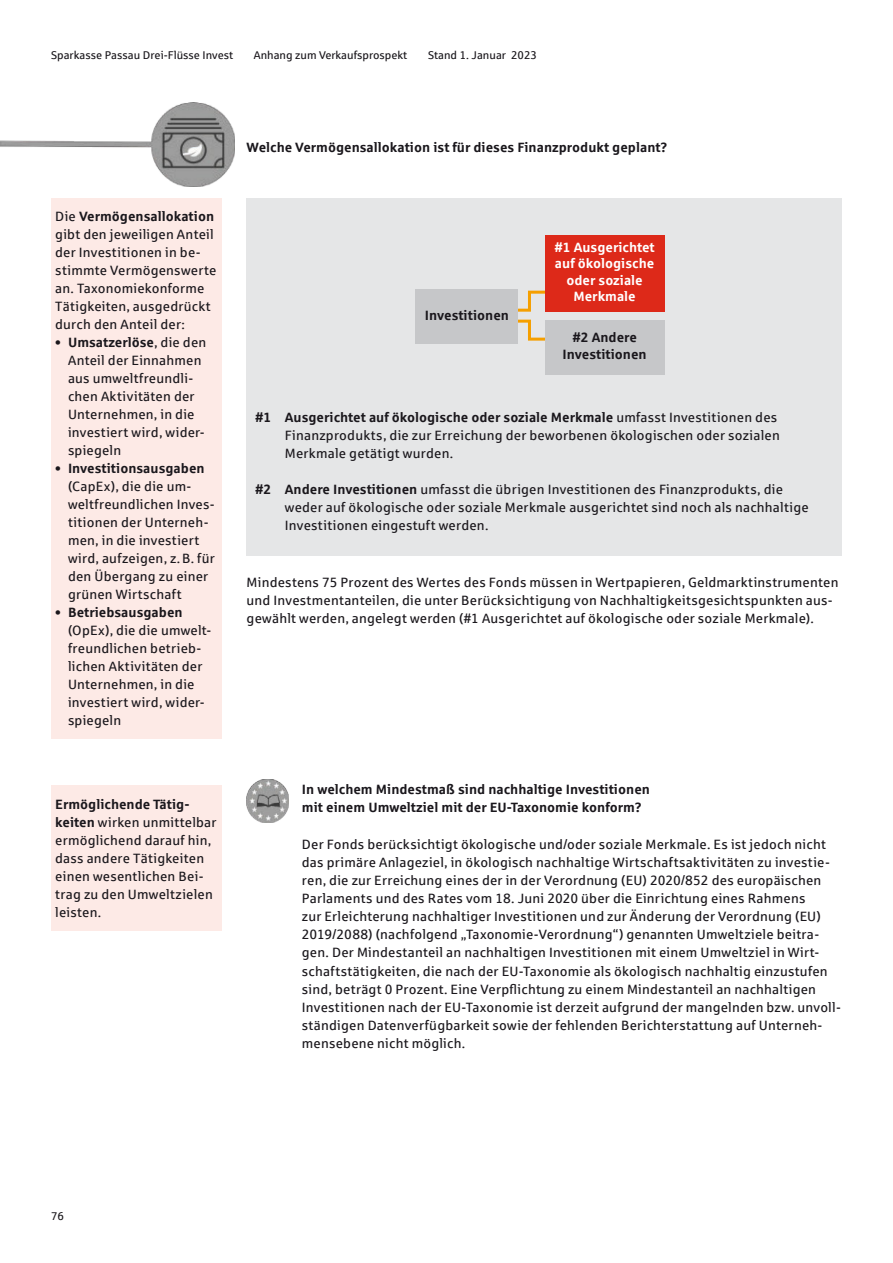
<style>
.page{position:relative;width:893px;height:1263px;background:#fff}
.page>*{position:absolute;margin:0;border:0;box-sizing:border-box;transform-origin:0 0}
.t1{font:13.5px/18px "Sparkasse Rg";letter-spacing:.015em;color:#1a171c}
.t2{font:700 13.5px/16.2px "Sparkasse Rg";color:#1a171c;text-align:center}
.t3{font:700 13.5px/16.2px "Sparkasse Rg";color:#fff;text-align:center}
.t4{font:11.25px "Sparkasse Rg";color:#1a171c}
.s1{font-weight:700}
</style>
<div class="page">
<div style="left:51px;top:198px;width:170px;height:540px;background:#fdeae6"></div>
<img style="left:0;top:102px;width:234px;height:84px">
<div style="left:247px;top:199px;width:595px;height:357px;background:#e5e6e7"></div>
<svg style="left:493px;top:289px;width:67px;height:52px"></svg>
<div style="left:416px;top:290px;width:102px;height:54px;background:#c6c7c9"></div>
<div style="left:545px;top:320px;width:119px;height:54px;background:#c6c7c9"></div>
<div style="left:545px;top:235px;width:119px;height:76px;background:#dd2919"></div>
<div style="left:51px;top:785px;width:170px;height:146px;background:#fdeae6"></div>
<img style="left:247px;top:780px;width:42px;height:42px">
<p class="t4" style="left:51px;top:49px;width:184px">Sparkasse Passau Drei-Flüsse Invest</p>
<p class="t4" style="left:254px;top:49px;width:155px">Anhang zum Verkaufsprospekt</p>
<p class="t4" style="left:428px;top:49px;width:111px">Stand 1. Januar 2023</p>
<p class="t1" style="left:55px;top:207px;width:163px">Die <span class="s1">Vermögensallokation </span>gibt den jeweiligen Anteil der Investitionen in be&shy;stimmte Vermögenswerte an. Taxonomiekonforme<br>Tätigkeiten, ausgedrückt durch den Anteil der:</p>
<p class="t1" style="left:68px;top:333px;width:140px;text-indent:-13px">• <span class="s1">Umsatzerlöse</span>, die den<br>Anteil der Einnahmen aus umweltfreundli&shy;chen Aktivitäten der<br>Unternehmen, in die investiert wird, wider&shy;spiegeln</p>
<p class="t1" style="left:68px;top:459px;width:148px;text-indent:-13px">• <span class="s1">Investitionsausgaben </span>(CapEx), die die um&shy;weltfreundlichen Inves&shy;titionen der Unterneh&shy;men, in die investiert wird, aufzeigen, z.B. für den Übergang zu einer grünen Wirtschaft</p>
<p class="t1" style="left:68px;top:603px;width:145px;text-indent:-13px">• <span class="s1">Betriebsausgaben </span>(OpEx), die die umwelt&shy;freundlichen betrieb&shy;lichen Aktivitäten der<br>Unternehmen, in die investiert wird, wider&shy;spiegeln</p>
<p class="t1" style="left:55px;top:795px;width:163px"><span class="s1">Ermöglichende Tätig&shy;keiten</span> wirken unmittelbar ermöglichend darauf hin, dass andere Tätigkeiten einen wesentlichen Bei&shy;trag zu den Umweltzielen leisten.</p>
<p class="t2" style="left:247px;top:139px;width:422px">Welche Vermögensallokation ist für dieses Finanzprodukt geplant?</p>
<p class="t2" style="left:425px;top:307px;width:86px">Investitionen</p>
<p class="t3" style="left:554px;top:239px;width:102px">#1 Ausgerichtet auf ökologische oder soziale<br>Merkmale</p>
<p class="t2" style="left:563px;top:329px;width:86px">#2 Andere<br>Investitionen</p>
<p class="t1" style="left:285px;top:407px;width:496px;text-indent:-30px"><span class="s1">#1 Ausgerichtet auf ökologische oder soziale Merkmale</span> umfasst Investitionen des<br>Finanzprodukts, die zur Erreichung der beworbenen ökologischen oder sozialen<br>Merkmale getätigt wurden.</p>
<p class="t1" style="left:285px;top:479px;width:525px;text-indent:-30px"><span class="s1">#2 Andere Investitionen</span> umfasst die übrigen Investitionen des Finanzprodukts, die weder auf ökologische oder soziale Merkmale ausgerichtet sind noch als nachhaltige<br>Investitionen eingestuft werden.</p>
<p class="t1" style="left:247px;top:573px;width:593px">Mindestens 75 Prozent des Wertes des Fonds müssen in Wertpapieren, Geldmarktinstrumenten und Investmentanteilen, die unter Berücksichtigung von Nachhaltigkeitsgesichtspunkten aus&shy;gewählt werden, angelegt werden (#1 Ausgerichtet auf ökologische oder soziale Merkmale).</p>
<p class="t2" style="left:302px;top:780px;width:350px;line-height:18.1px;text-align:left">In welchem Mindestmaß sind nachhaltige Investitionen mit einem Umweltziel mit der EU-Taxonomie konform?</p>
<p class="t1" style="left:302px;top:834px;width:541px">Der Fonds berücksichtigt ökologische und/oder soziale Merkmale. Es ist jedoch nicht das primäre Anlageziel, in ökologisch nachhaltige Wirtschaftsaktivitäten zu investie&shy;ren, die zur Erreichung eines der in der Verordnung (EU) 2020/852 des europäischen Parlaments und des Rates vom 18. Juni 2020 über die Einrichtung eines Rahmens<br>zur Erleichterung nachhaltiger Investitionen und zur Änderung der Verordnung (EU)<br>2019/2088) (nachfolgend „Taxonomie-Verordnung“) genannten Umweltziele beitra&shy;gen. Der Mindestanteil an nachhaltigen Investitionen mit einem Umweltziel in Wirt&shy;schaftstätigkeiten, die nach der EU-Taxonomie als ökologisch nachhaltig einzustufen sind, beträgt 0 Prozent. Eine Verpflichtung zu einem Mindestanteil an nachhaltigen Investitionen nach der EU-Taxonomie ist derzeit aufgrund der mangelnden bzw. unvoll&shy;ständigen Datenverfügbarkeit sowie der fehlenden Berichterstattung auf Unterneh&shy;mensebene nicht möglich.</p>
<p class="t4" style="left:51px;top:1209px;width:14px">76</p>
</div>
